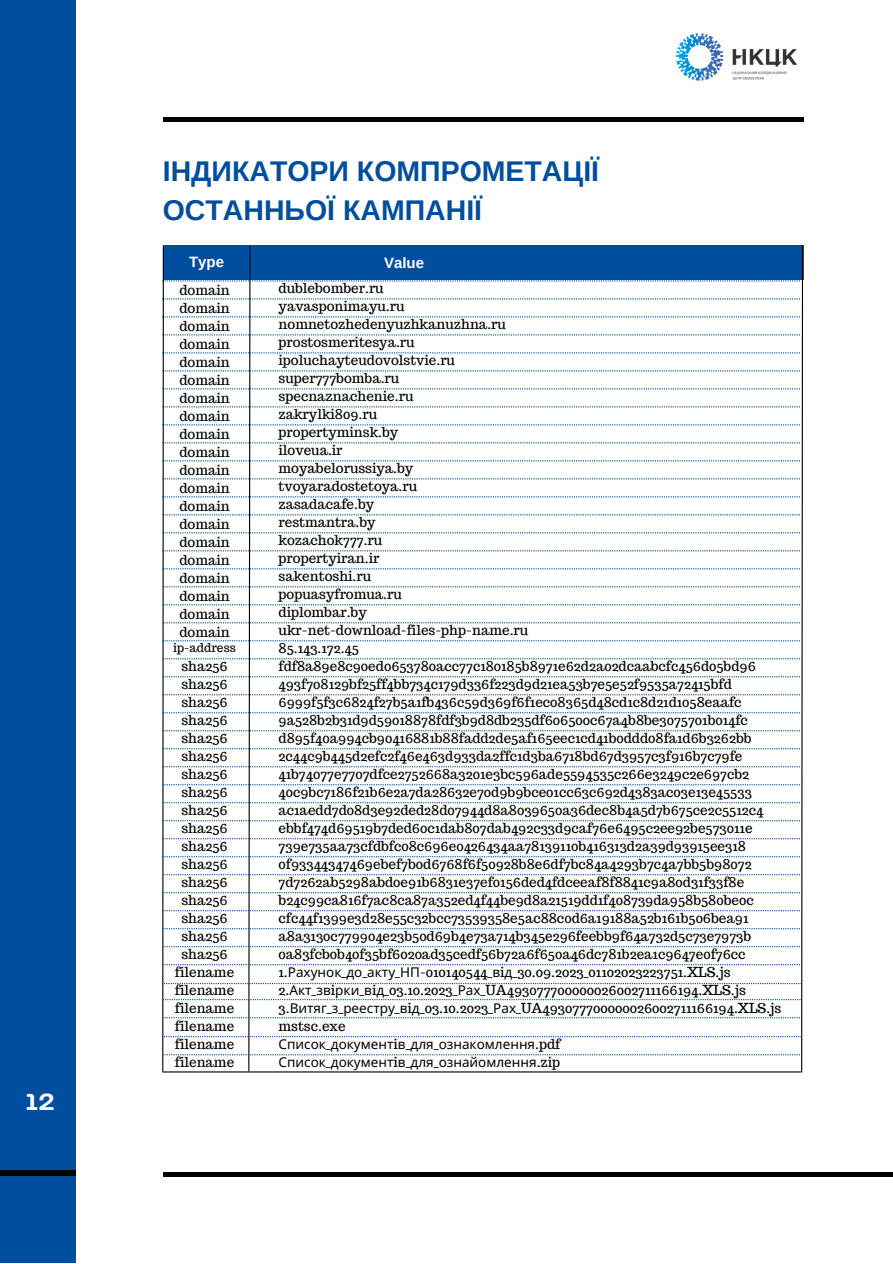
<style>
.page{position:relative;width:893px;height:1264px;background:#fff}
.page>*{position:absolute;margin:0;border:0;box-sizing:border-box;transform-origin:0 0}
.t1{font:700 28.5px "Arimo";color:#014e9e}
.t2{font:700 24.15px "Telegraf";color:#fff}
.t3{font:700 15px "Arimo";color:#fff}
.t4{font:13.5px "Trocchi";color:#000}
.t5{font:13.5px "Noto Sans";color:#000}
.t6{font:12px "Trocchi";color:#000}
.s1{font-family:"Noto Sans"}
.s2{font-family:"Trocchi"}
</style>
<div class="page">
<hr style="left:163px;top:117px;width:640px;height:4px;background:#000">
<hr style="left:163px;top:1172px;width:729px;height:4px;background:#000">
<div style="left:0;top:0;width:76px;height:1262px;background:#014e9e"></div>
<div style="left:0;top:1170px;width:76px;height:5px;background:#000"></div>
<img style="left:676px;top:33px;width:121px;height:48px">
<svg style="left:162px;top:245px;width:641px;height:828px"></svg>
<p class="t2" style="left:26px;top:1091px;width:31px">12</p>
<p class="t1" style="left:163px;top:155px;width:438px">ІНДИКАТОРИ КОМПРОМЕТАЦІЇ</p>
<p class="t1" style="left:163px;top:194px;width:321px">ОСТАННЬОЇ КАМПАНІЇ</p>
<p class="t3" style="left:189px;top:254px;width:36px">Type</p>
<p class="t3" style="left:384px;top:254px;width:41px">Value</p>
<p class="t4" style="left:179px;top:281px;width:52px">domain</p>
<p class="t4" style="left:179px;top:299px;width:52px">domain</p>
<p class="t4" style="left:179px;top:317px;width:52px">domain</p>
<p class="t4" style="left:179px;top:335px;width:52px">domain</p>
<p class="t4" style="left:179px;top:353px;width:52px">domain</p>
<p class="t4" style="left:179px;top:371px;width:52px">domain</p>
<p class="t4" style="left:179px;top:389px;width:52px">domain</p>
<p class="t4" style="left:179px;top:407px;width:52px">domain</p>
<p class="t4" style="left:179px;top:425px;width:52px">domain</p>
<p class="t4" style="left:179px;top:443px;width:52px">domain</p>
<p class="t4" style="left:179px;top:461px;width:52px">domain</p>
<p class="t4" style="left:179px;top:479px;width:52px">domain</p>
<p class="t4" style="left:179px;top:497px;width:52px">domain</p>
<p class="t4" style="left:179px;top:515px;width:52px">domain</p>
<p class="t4" style="left:179px;top:533px;width:52px">domain</p>
<p class="t4" style="left:179px;top:551px;width:52px">domain</p>
<p class="t4" style="left:179px;top:569px;width:52px">domain</p>
<p class="t4" style="left:179px;top:587px;width:52px">domain</p>
<p class="t4" style="left:179px;top:605px;width:52px">domain</p>
<p class="t4" style="left:179px;top:623px;width:52px">domain</p>
<p class="t6" style="left:173px;top:639px;width:64px">ip-address</p>
<p class="t4" style="left:181px;top:657px;width:48px">sha256</p>
<p class="t4" style="left:181px;top:675px;width:48px">sha256</p>
<p class="t4" style="left:181px;top:693px;width:48px">sha256</p>
<p class="t4" style="left:181px;top:711px;width:48px">sha256</p>
<p class="t4" style="left:181px;top:729px;width:48px">sha256</p>
<p class="t4" style="left:181px;top:747px;width:48px">sha256</p>
<p class="t4" style="left:181px;top:765px;width:48px">sha256</p>
<p class="t4" style="left:181px;top:783px;width:48px">sha256</p>
<p class="t4" style="left:181px;top:801px;width:48px">sha256</p>
<p class="t4" style="left:181px;top:819px;width:48px">sha256</p>
<p class="t4" style="left:181px;top:837px;width:48px">sha256</p>
<p class="t4" style="left:181px;top:855px;width:48px">sha256</p>
<p class="t4" style="left:181px;top:873px;width:48px">sha256</p>
<p class="t4" style="left:181px;top:891px;width:48px">sha256</p>
<p class="t4" style="left:181px;top:909px;width:48px">sha256</p>
<p class="t4" style="left:181px;top:927px;width:48px">sha256</p>
<p class="t4" style="left:181px;top:945px;width:48px">sha256</p>
<p class="t4" style="left:175px;top:963px;width:61px">filename</p>
<p class="t4" style="left:175px;top:981px;width:61px">filename</p>
<p class="t4" style="left:175px;top:999px;width:61px">filename</p>
<p class="t4" style="left:175px;top:1017px;width:61px">filename</p>
<p class="t4" style="left:175px;top:1035px;width:61px">filename</p>
<p class="t4" style="left:175px;top:1052px;width:61px">filename</p>
<p class="t4" style="left:278px;top:280px;width:107px">dublebomber.ru</p>
<p class="t4" style="left:278px;top:298px;width:127px">yavasponimayu.ru</p>
<p class="t4" style="left:278px;top:315px;width:229px">nomnetozhedenyuzhkanuzhna.ru</p>
<p class="t4" style="left:278px;top:333px;width:138px">prostosmeritesya.ru</p>
<p class="t4" style="left:278px;top:351px;width:178px">ipoluchayteudovolstvie.ru</p>
<p class="t4" style="left:278px;top:369px;width:122px">super777bomba.ru</p>
<p class="t4" style="left:278px;top:387px;width:136px">specnaznachenie.ru</p>
<p class="t4" style="left:278px;top:405px;width:100px">zakrylki809.ru</p>
<p class="t4" style="left:278px;top:423px;width:121px">propertyminsk.by</p>
<p class="t4" style="left:278px;top:441px;width:65px">iloveua.ir</p>
<p class="t4" style="left:278px;top:459px;width:136px">moyabelorussiya.by</p>
<p class="t4" style="left:278px;top:477px;width:140px">tvoyaradostetoya.ru</p>
<p class="t4" style="left:278px;top:495px;width:97px">zasadacafe.by</p>
<p class="t4" style="left:278px;top:513px;width:99px">restmantra.by</p>
<p class="t4" style="left:278px;top:531px;width:105px">kozachok777.ru</p>
<p class="t4" style="left:278px;top:549px;width:102px">propertyiran.ir</p>
<p class="t4" style="left:278px;top:567px;width:94px">sakentoshi.ru</p>
<p class="t4" style="left:278px;top:585px;width:125px">popuasyfromua.ru</p>
<p class="t4" style="left:278px;top:603px;width:90px">diplombar.by</p>
<p class="t4" style="left:278px;top:621px;width:251px">ukr-net-download-files-php-name.ru</p>
<p class="t4" style="left:278px;top:639px;width:82px">85.143.172.45</p>
<p class="t4" style="left:278px;top:657px;width:479px">fdf8a89e8c90ed0653780acc77c180185b8971e62d2a02dcaabcfc456d05bd96</p>
<p class="t4" style="left:278px;top:675px;width:455px">493f708129bf25ff4bb734c179d336f223d9d21ea53b7e5e52f9535a72415bfd</p>
<p class="t4" style="left:278px;top:693px;width:464px">6999f5f3c6824f27b5a1fb436c59d369f6f1ec08365d48cd1c8d21d1058eaafc</p>
<p class="t4" style="left:278px;top:711px;width:471px">9a528b2b31d9d59018878fdf3b9d8db235df606500c67a4b8be3075701b014fc</p>
<p class="t4" style="left:278px;top:729px;width:474px">d895f40a994cb90416881b88fadd2de5af165eec1cd41b0ddd08fa1d6b3262bb</p>
<p class="t4" style="left:278px;top:747px;width:465px">2c44c9b445d2efc2f46e463d933da2ffc1d3ba6718bd67d3957c3f916b7c79fe</p>
<p class="t4" style="left:278px;top:765px;width:472px">41b74077e7707dfce2752668a3201e3bc596ade5594535c266e3249c2e697cb2</p>
<p class="t4" style="left:278px;top:783px;width:475px">40c9bc7186f21b6e2a7da28632e70d9b9bce01cc63c692d4383ac03e13e45533</p>
<p class="t4" style="left:278px;top:801px;width:486px">ac1aedd7d08d3e92ded28d07944d8a8039650a36dec8b4a5d7b675ce2c5512c4</p>
<p class="t4" style="left:278px;top:819px;width:475px">ebbf474d69519b7ded60c1dab807dab492c33d9caf76e6495c2ee92be573011e</p>
<p class="t4" style="left:278px;top:837px;width:469px">739e735aa73cfdbfc08c696e0426434aa78139110b416313d2a39d93915ee318</p>
<p class="t4" style="left:278px;top:855px;width:474px">0f93344347469ebef7b0d6768f6f50928b8e6df7bc84a4293b7c4a7bb5b98072</p>
<p class="t4" style="left:278px;top:873px;width:467px">7d7262ab5298abd0e91b6831e37ef0156ded4fdceeaf8f8841c9a80d31f33f8e</p>
<p class="t4" style="left:278px;top:891px;width:476px">b24c99ca816f7ac8ca87a352ed4f44be9d8a21519dd1f408739da958b580be0c</p>
<p class="t4" style="left:278px;top:909px;width:471px">cfc44f1399e3d28e55c32bcc73539358e5ac88c0d6a19188a52b161b506bea91</p>
<p class="t4" style="left:278px;top:927px;width:474px">a8a3130c779904e23b50d69b4e73a714b345e296feebb9f64a732d5c73e7973b</p>
<p class="t4" style="left:278px;top:945px;width:468px">0a83fcb0b40f35bf6020ad35cedf56b72a6f650a46dc781b2ea1c9647e0f76cc</p>
<p class="t4" style="left:278px;top:963px;width:453px">1.<span class="s1">Рахунок</span>_<span class="s1">до</span>_<span class="s1">акту</span>_<span class="s1">НП</span>-010140544_<span class="s1">в</span>i<span class="s1">д</span>_30.09.2023_01102023223751.XLS.js</p>
<p class="t4" style="left:278px;top:981px;width:469px">2.<span class="s1">Акт</span>_<span class="s1">зв</span>i<span class="s1">рки</span>_<span class="s1">в</span>i<span class="s1">д</span>_03.10.2023_<span class="s1">Рах</span>_UA493077700000026002711166194.XLS.js</p>
<p class="t4" style="left:278px;top:999px;width:504px">3.<span class="s1">Витяг</span>_<span class="s1">з</span>_<span class="s1">реестру</span>_<span class="s1">в</span>i<span class="s1">д</span>_03.10.2023_<span class="s1">Рах</span>_UA493077700000026002711166194.XLS.js</p>
<p class="t4" style="left:278px;top:1017px;width:69px">mstsc.exe</p>
<p class="t5" style="left:278px;top:1034px;width:283px">Список<span class="s2">_</span>документ<span class="s2">i</span>в<span class="s2">_</span>для<span class="s2">_</span>ознакомлення<span class="s2">.pdf</span></p>
<p class="t5" style="left:278px;top:1052px;width:283px">Список<span class="s2">_</span>документ<span class="s2">i</span>в<span class="s2">_</span>для<span class="s2">_</span>ознай омлення<span class="s2">.zip</span></p>
</div>
